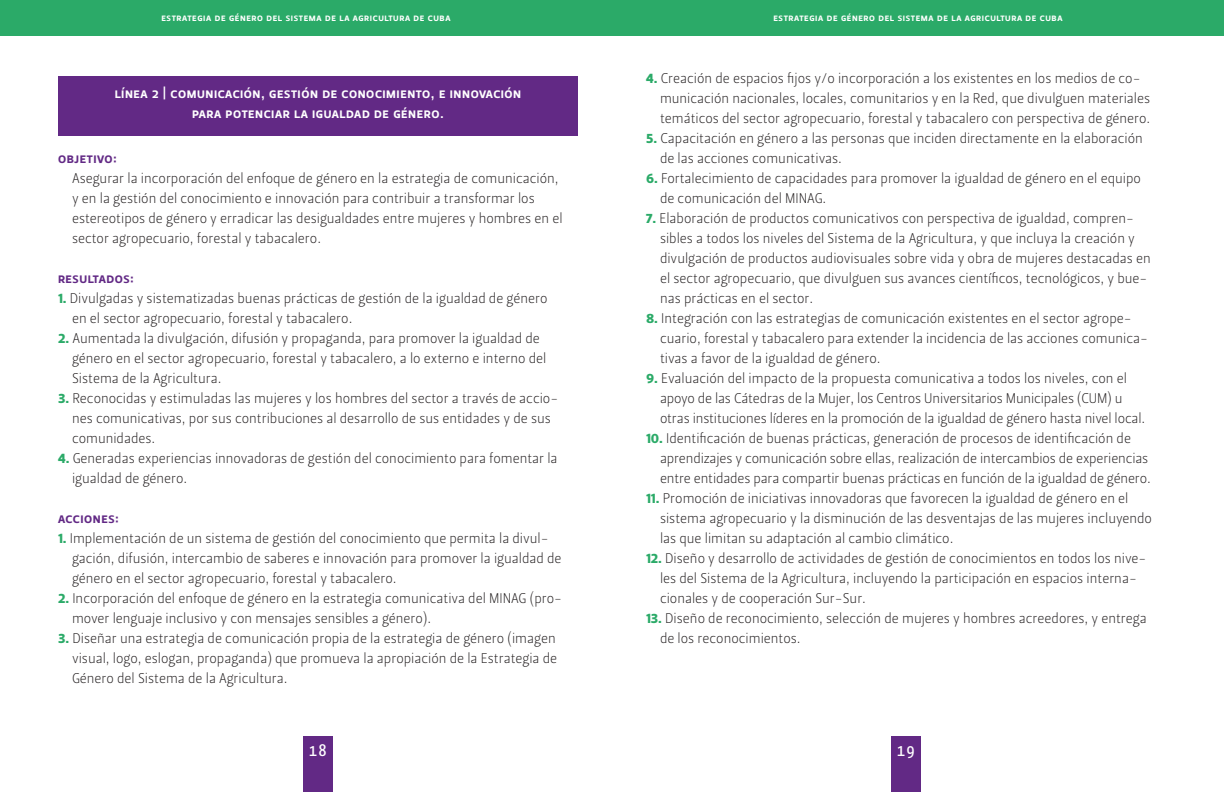
<style>
.page{position:relative;width:1224px;height:792px;background:#fff}
.page>*{position:absolute;margin:0;border:0;box-sizing:border-box;transform-origin:0 0}
.t1{font:18px "Leitura Sans Grot 2";color:#fff}
.t2{font:14px/20px "Leitura Sans Grot 1";color:#231f20}
.t3{font:14px/20px "Leitura Sans Grot 3";letter-spacing:.04em;color:#fff;text-align:center}
.t4{font:14px "Leitura Sans Grot 3";letter-spacing:.04em;color:#622985}
.t5{font:10px "Leitura Sans Grot 3";letter-spacing:.06em;color:#fff}
.s1{font-family:"Leitura Sans Grot 4";color:#2baa68}
</style>
<div class="page">
<div style="left:891px;top:736px;width:30px;height:56px;background:#622985"></div>
<div style="left:303px;top:736px;width:30px;height:56px;background:#622985"></div>
<div style="left:0;top:0;width:612px;height:36px;background:#2baa68"></div>
<div style="left:612px;top:0;width:612px;height:36px;background:#2baa68"></div>
<div style="left:58px;top:76px;width:520px;height:60px;background:#622985"></div>
<p class="t5" style="left:161px;top:12px;width:291px">estrategia de género del sistema de la agricultura de cuba</p>
<p class="t5" style="left:773px;top:12px;width:291px">estrategia de género del sistema de la agricultura de cuba</p>
<p class="t3" style="left:115px;top:83px;width:408px">línea 2 | comunicación, gestión de conocimiento, e innovación para potenciar la igualdad de género.</p>
<p class="t4" style="left:58px;top:150px;width:61px">objetivo:</p>
<p class="t2" style="left:72px;top:168px;width:492px">Asegurar la incorporación del enfoque de género en la estrategia de comunicación, y en la gestión del conocimiento e innovación para contribuir a transformar los estereotipos de género y erradicar las desigualdades entre mujeres y hombres en el sector agropecuario, forestal y tabacalero.</p>
<p class="t4" style="left:58px;top:270px;width:78px">resultados:</p>
<p class="t2" style="left:72px;top:288px;width:477px;text-indent:-14px"><span class="s1">1.</span> Divulgadas y sistematizadas buenas prácticas de gestión de la igualdad de género en el sector agropecuario, forestal y tabacalero.</p>
<p class="t2" style="left:72px;top:328px;width:476px;text-indent:-14px"><span class="s1">2.</span> Aumentada la divulgación, difusión y propaganda, para promover la igualdad de género en el sector agropecuario, forestal y tabacalero, a lo externo e interno del<br>Sistema de la Agricultura.</p>
<p class="t2" style="left:72px;top:388px;width:488px;text-indent:-14px"><span class="s1">3.</span> Reconocidas y estimuladas las mujeres y los hombres del sector a través de accio&shy;nes comunicativas, por sus contribuciones al desarrollo de sus entidades y de sus comunidades.</p>
<p class="t2" style="left:72px;top:448px;width:487px;text-indent:-14px"><span class="s1">4.</span> Generadas experiencias innovadoras de gestión del conocimiento para fomentar la igualdad de género.</p>
<p class="t4" style="left:58px;top:510px;width:63px">acciones:</p>
<p class="t2" style="left:72px;top:528px;width:491px;text-indent:-14px"><span class="s1">1.</span> Implementación de un sistema de gestión del conocimiento que permita la divul&shy;gación, difusión, intercambio de saberes e innovación para promover la igualdad de género en el sector agropecuario, forestal y tabacalero.</p>
<p class="t2" style="left:72px;top:588px;width:491px;text-indent:-14px"><span class="s1">2.</span> Incorporación del enfoque de género en la estrategia comunicativa del MINAG (pro&shy;mover lenguaje inclusivo y con mensajes sensibles a género).</p>
<p class="t2" style="left:72px;top:628px;width:487px;text-align:justify;text-indent:-14px"><span class="s1">3.</span> Diseñar una estrategia de comunicación propia de la estrategia de género (imagen visual, logo, eslogan, propaganda) que promueva la apropiación de la Estrategia de Género del Sistema de la Agricultura.</p>
<p class="t2" style="left:660px;top:68px;width:492px;text-indent:-14px"><span class="s1">4.</span> Creación de espacios fijos y/o incorporación a los existentes en los medios de co&shy;municación nacionales, locales, comunitarios y en la Red, que divulguen materiales temáticos del sector agropecuario, forestal y tabacalero con perspectiva de género.</p>
<p class="t2" style="left:660px;top:128px;width:484px;text-indent:-14px"><span class="s1">5.</span> Capacitación en género a las personas que inciden directamente en la elaboración de las acciones comunicativas.</p>
<p class="t2" style="left:660px;top:168px;width:482px;text-indent:-14px"><span class="s1">6.</span> Fortalecimiento de capacidades para promover la igualdad de género en el equipo de comunicación del MINAG.</p>
<p class="t2" style="left:660px;top:208px;width:492px;text-indent:-14px"><span class="s1">7.</span> Elaboración de productos comunicativos con perspectiva de igualdad, compren&shy;sibles a todos los niveles del Sistema de la Agricultura, y que incluya la creación y divulgación de productos audiovisuales sobre vida y obra de mujeres destacadas en el sector agropecuario, que divulguen sus avances científicos, tecnológicos, y bue&shy;nas prácticas en el sector.</p>
<p class="t2" style="left:660px;top:308px;width:489px;text-indent:-14px"><span class="s1">8.</span> Integración con las estrategias de comunicación existentes en el sector agrope&shy;cuario, forestal y tabacalero para extender la incidencia de las acciones comunica&shy;tivas a favor de la igualdad de género.</p>
<p class="t2" style="left:660px;top:368px;width:487px;text-indent:-14px"><span class="s1">9.</span> Evaluación del impacto de la propuesta comunicativa a todos los niveles, con el apoyo de las Cátedras de la Mujer, los Centros Universitarios Municipales (CUM) u otras instituciones líderes en la promoción de la igualdad de género hasta nivel local.</p>
<p class="t2" style="left:660px;top:428px;width:492px;text-indent:-14px"><span class="s1">10.</span> Identificación de buenas prácticas, generación de procesos de identificación de aprendizajes y comunicación sobre ellas, realización de intercambios de experiencias entre entidades para compartir buenas prácticas en función de la igualdad de género.</p>
<p class="t2" style="left:660px;top:488px;width:494px;text-indent:-14px"><span class="s1">11.</span> Promoción de iniciativas innovadoras que favorecen la igualdad de género en el sistema agropecuario y la disminución de las desventajas de las mujeres incluyendo las que limitan su adaptación al cambio climático.</p>
<p class="t2" style="left:660px;top:548px;width:488px;text-indent:-14px"><span class="s1">12.</span> Diseño y desarrollo de actividades de gestión de conocimientos en todos los nive&shy;les del Sistema de la Agricultura, incluyendo la participación en espacios interna&shy;cionales y de cooperación Sur-Sur.</p>
<p class="t2" style="left:660px;top:608px;width:488px;text-indent:-14px"><span class="s1">13.</span> Diseño de reconocimiento, selección de mujeres y hombres acreedores, y entrega de los reconocimientos.</p>
<p class="t1" style="left:309px;top:740px;width:19px">18</p>
<p class="t1" style="left:897px;top:740px;width:19px">19</p>
</div>
